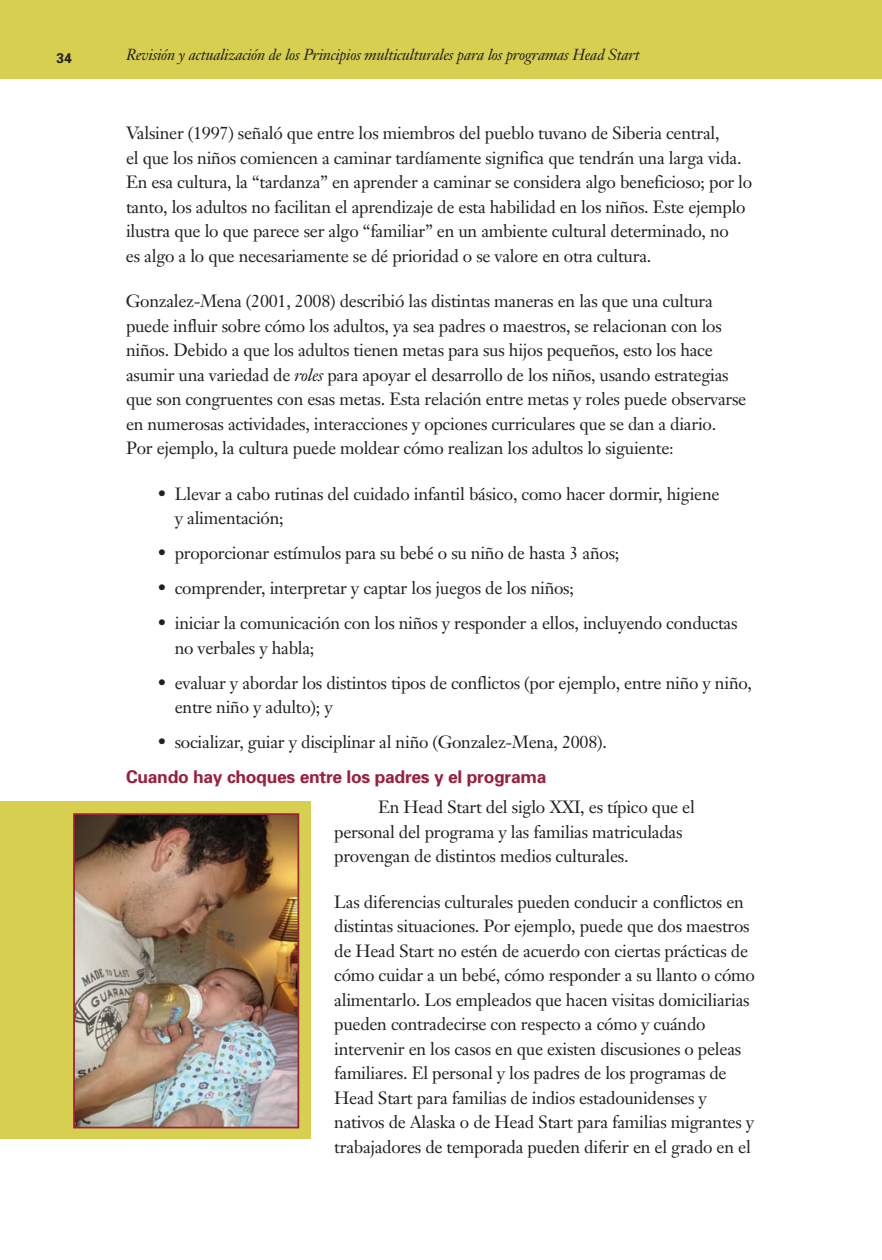
<style>
.page{position:relative;width:882px;height:1260px;background:#fff}
.page>*{position:absolute;margin:0;border:0;box-sizing:border-box;transform-origin:0 0}
.t1{font:17.5px/24.5px "Janson Text";letter-spacing:-.015em;color:#231f20}
.t2{font:700 17.5px "Univers";letter-spacing:-.015em;color:#99203f}
.t3{font:italic 15.75px "Janson Text";letter-spacing:-.015em;color:#231f20}
.t4{font:700 14px "Univers";color:#231f20}
.s1{font-style:italic}
</style>
<div class="page">
<div style="left:0;top:0;width:882px;height:79px;background:#d7cf50"></div>
<div style="left:0;top:801px;width:310px;height:338px;background:#d7cf50"></div>
<img style="left:76px;top:816px;width:220px;height:309px">
<div style="left:73px;top:813px;width:226px;height:315px;border:2px solid #99203f"></div>
<p class="t4" style="left:57px;top:53px;width:17px">34</p>
<p class="t3" style="left:126px;top:49px;width:515px">Revisión y actualización de los Principios multiculturales para los programas Head Start</p>
<p class="t1" style="left:126px;top:123px;width:628px">Valsiner (1997) señaló que entre los miembros del pueblo tuvano de Siberia central,<br>el que los niños comiencen a caminar tardíamente significa que tendrán una larga vida.<br>En esa cultura, la “tardanza” en aprender a caminar se considera algo beneficioso; por lo tanto, los adultos no facilitan el aprendizaje de esta habilidad en los niños. Este ejemplo ilustra que lo que parece ser algo “familiar” en un ambiente cultural determinado, no<br>es algo a lo que necesariamente se dé prioridad o se valore en otra cultura.</p>
<p class="t1" style="left:126px;top:291px;width:622px">Gonzalez-Mena (2001, 2008) describió las distintas maneras en las que una cultura puede influir sobre cómo los adultos, ya sea padres o maestros, se relacionan con los niños. Debido a que los adultos tienen metas para sus hijos pequeños, esto los hace asumir una variedad de <span class="s1">roles</span> para apoyar el desarrollo de los niños, usando estrategias que son congruentes con esas metas. Esta relación entre metas y roles puede observarse en numerosas actividades, interacciones y opciones curriculares que se dan a diario.<br>Por ejemplo, la cultura puede moldear cómo realizan los adultos lo siguiente:</p>
<p class="t1" style="left:175px;top:483px;width:546px;text-indent:-17px">• Llevar a cabo rutinas del cuidado infantil básico, como hacer dormir, higiene y alimentación;</p>
<p class="t1" style="left:158px;top:543px;width:463px">• proporcionar estímulos para su bebé o su niño de hasta 3 años;</p>
<p class="t1" style="left:158px;top:578px;width:418px">• comprender, interpretar y captar los juegos de los niños;</p>
<p class="t1" style="left:175px;top:613px;width:564px;text-indent:-17px">• iniciar la comunicación con los niños y responder a ellos, incluyendo conductas no verbales y habla;</p>
<p class="t1" style="left:175px;top:672px;width:579px;text-indent:-17px">• evaluar y abordar los distintos tipos de conflictos (por ejemplo, entre niño y niño, entre niño y adulto); y</p>
<p class="t1" style="left:158px;top:732px;width:451px">• socializar, guiar y disciplinar al niño (Gonzalez-Mena, 2008).</p>
<h2 class="t2" style="left:126px;top:771px;width:422px">Cuando hay choques entre los padres y el programa</h2>
<p class="t1" style="left:334px;top:797px;width:362px;text-indent:44px">En Head Start del siglo XXI, es típico que el personal del programa y las familias matriculadas provengan de distintos medios culturales.</p>
<p class="t1" style="left:334px;top:891px;width:422px">Las diferencias culturales pueden conducir a conflictos en distintas situaciones. Por ejemplo, puede que dos maestros de Head Start no estén de acuerdo con ciertas prácticas de cómo cuidar a un bebé, cómo responder a su llanto o cómo alimentarlo. Los empleados que hacen visitas domiciliarias pueden contradecirse con respecto a cómo y cuándo intervenir en los casos en que existen discusiones o peleas familiares. El personal y los padres de los programas de Head Start para familias de indios estadounidenses y nativos de Alaska o de Head Start para familias migrantes y trabajadores de temporada pueden diferir en el grado en el</p>
</div>
